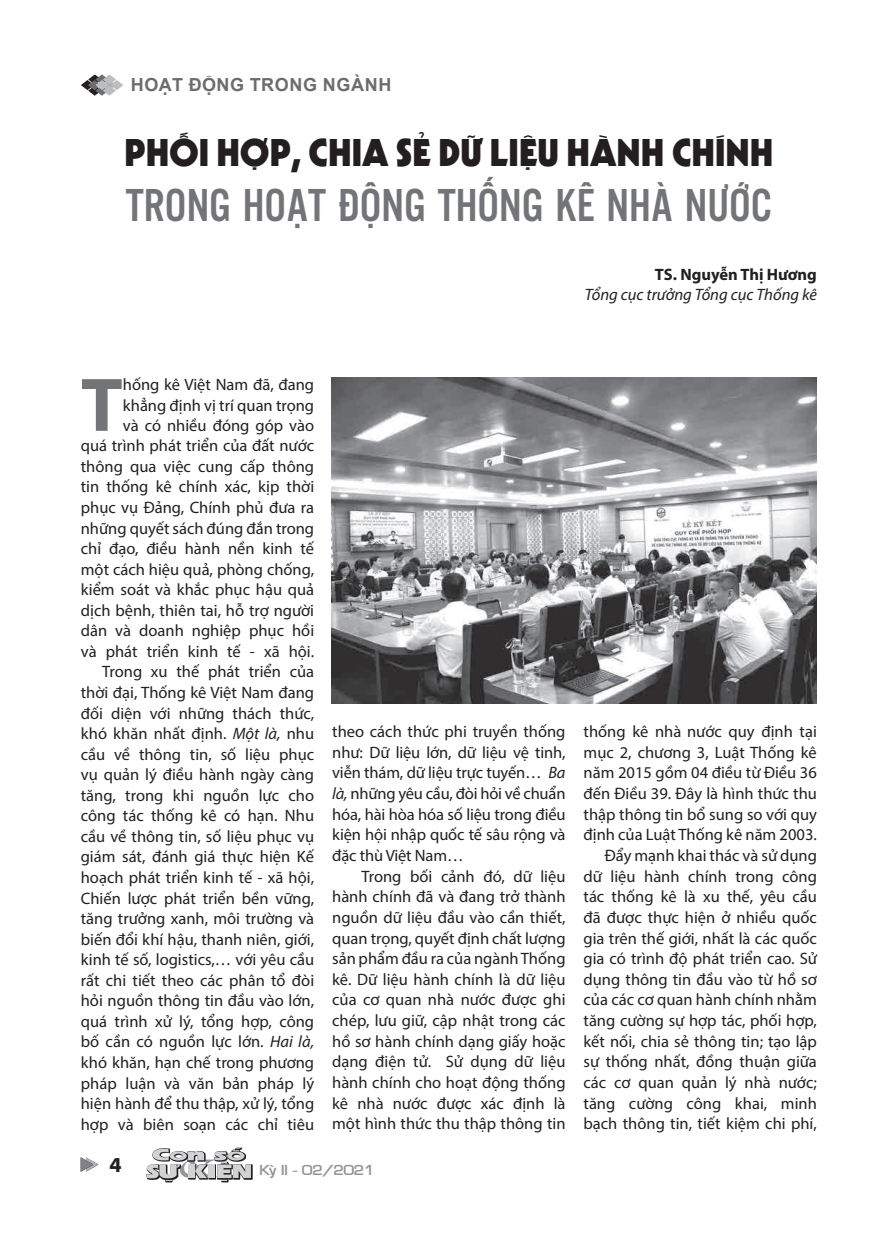
<style>
.page{position:relative;width:885px;height:1255px;background:#fff}
.page>*{position:absolute;margin:0;border:0;box-sizing:border-box;transform-origin:0 0}
.Normal__Web{font:700 76.65px "Myriad Pro";color:#727477}
.TOC_Heading{font:48px "UTM Alter Gothic";color:#727477}
.TOC_Heading-2{font:37.5px "UTM Kabel KT";color:#231f20}
.t1{font:700 19.5px "Futura";color:#231f20}
.t2{font:700 18px "Arial";letter-spacing:.035em;color:#6c6d70}
.Normal__Web-2{font:16.5px/20.7px "Myriad Pro";color:#231f20;text-align:justify}
.Normal__Web-3{font:italic 16.5px "Myriad Pro";color:#231f20}
.Normal__Web-4{font:700 16.5px "Myriad Pro";color:#231f20}
.t3{font:13.5px "VNI Eurasia Bold";color:#939598;scale:1.1 1}
.s1{font-style:italic}
</style>
<div class="page">
<svg style="left:81px;top:74px;width:42px;height:22px"></svg>
<svg style="left:81px;top:1157px;width:17px;height:14px"></svg>
<div style="left:233px;top:1164px;width:19px;height:15px;background:#231f20"></div>
<svg style="left:146px;top:1147px;width:105px;height:35px"></svg>
<img style="left:332px;top:378px;width:484px;height:325px">
<p class="t2" style="left:131px;top:72px;width:262px">HOẠT ĐỘNG TRONG NGÀNH</p>
<p class="TOC_Heading-2" style="left:124px;top:128px;width:650px">PHỐI HỢP, CHIA SẺ DỮ LIỆU HÀNH CHÍNH</p>
<p class="TOC_Heading" style="left:126px;top:173px;width:647px">TRONG HOẠT ĐỘNG THỐNG KÊ NHÀ NƯỚC</p>
<p class="Normal__Web-4" style="left:654px;top:264px;width:163px">TS. Nguyễn Thị Hương</p>
<p class="Normal__Web-3" style="left:585px;top:284px;width:233px">Tổng cục trưởng Tổng cục Thống kê</p>
<p class="Normal__Web-2" style="left:81px;top:374px;width:235px;text-align:right">hống kê Việt Nam đã, đang khẳng định vị trí quan trọng<br>và có nhiều đóng góp vào<br>quá trình phát triển của đất nước thông qua việc cung cấp thông tin thống kê chính xác, kịp thời phục vụ Đảng, Chính phủ đưa ra những quyết sách đúng đắn trong chỉ đạo, điều hành nền kinh tế một cách hiệu quả, phòng chống, kiểm soát và khắc phục hậu quả dịch bệnh, thiên tai, hỗ trợ người dân và doanh nghiệp phục hồi và phát triển kinh tế - xã hội.</p>
<p class="Normal__Web-2" style="left:81px;top:661px;width:235px;text-indent:21px">Trong xu thế phát triển của thời đại, Thống kê Việt Nam đang đối diện với những thách thức, khó khăn nhất định. <span class="s1">Một là,</span> nhu cầu về thông tin, số liệu phục vụ quản lý điều hành ngày càng tăng, trong khi nguồn lực cho công tác thống kê có hạn. Nhu cầu về thông tin, số liệu phục vụ giám sát, đánh giá thực hiện Kế hoạch phát triển kinh tế - xã hội, Chiến lược phát triển bền vững, tăng trưởng xanh, môi trường và biến đổi khí hậu, thanh niên, giới, kinh tế số, logistics,… với yêu cầu rất chi tiết theo các phân tổ đòi hỏi nguồn thông tin đầu vào lớn, quá trình xử lý, tổng hợp, công bố cần có nguồn lực lớn. <span class="s1">Hai là, </span>khó khăn, hạn chế trong phương pháp luận và văn bản pháp lý hiện hành để thu thập, xử lý, tổng hợp và biên soạn các chỉ tiêu</p>
<p class="Normal__Web" style="left:81px;top:355px;width:43px">T</p>
<p class="Normal__Web-2" style="left:332px;top:720px;width:235px">theo cách thức phi truyền thống như: Dữ liệu lớn, dữ liệu vệ tinh, viễn thám, dữ liệu trực tuyến… <span class="s1">Ba là,</span> những yêu cầu, đòi hỏi về chuẩn hóa, hài hòa hóa số liệu trong điều kiện hội nhập quốc tế sâu rộng và đặc thù Việt Nam…</p>
<p class="Normal__Web-2" style="left:332px;top:865px;width:235px;text-indent:29px">Trong bối cảnh đó, dữ liệu hành chính đã và đang trở thành nguồn dữ liệu đầu vào cần thiết, quan trọng, quyết định chất lượng sản phẩm đầu ra của ngành Thống kê. Dữ liệu hành chính là dữ liệu của cơ quan nhà nước được ghi chép, lưu giữ, cập nhật trong các hồ sơ hành chính dạng giấy hoặc dạng điện tử. Sử dụng dữ liệu hành chính cho hoạt động thống kê nhà nước được xác định là một hình thức thu thập thông tin</p>
<p class="t1" style="left:109px;top:1150px;width:14px">4</p>
<p class="t3" style="left:259px;top:1160px;width:106px">KyøII - 02/2021</p>
<p class="Normal__Web-2" style="left:583px;top:720px;width:235px">thống kê nhà nước quy định tại mục 2, chương 3, Luật Thống kê năm 2015 gồm 04 điều từ Điều 36 đến Điều 39. Đây là hình thức thu thập thông tin bổ sung so với quy định của Luật Thống kê năm 2003.</p>
<p class="Normal__Web-2" style="left:583px;top:844px;width:235px;text-indent:21px">Đẩy mạnh khai thác và sử dụng dữ liệu hành chính trong công tác thống kê là xu thế, yêu cầu đã được thực hiện ở nhiều quốc gia trên thế giới, nhất là các quốc gia có trình độ phát triển cao. Sử dụng thông tin đầu vào từ hồ sơ của các cơ quan hành chính nhằm tăng cường sự hợp tác, phối hợp, kết nối, chia sẻ thông tin; tạo lập sự thống nhất, đồng thuận giữa các cơ quan quản lý nhà nước; tăng cường công khai, minh bạch thông tin, tiết kiệm chi phí,</p>
</div>
